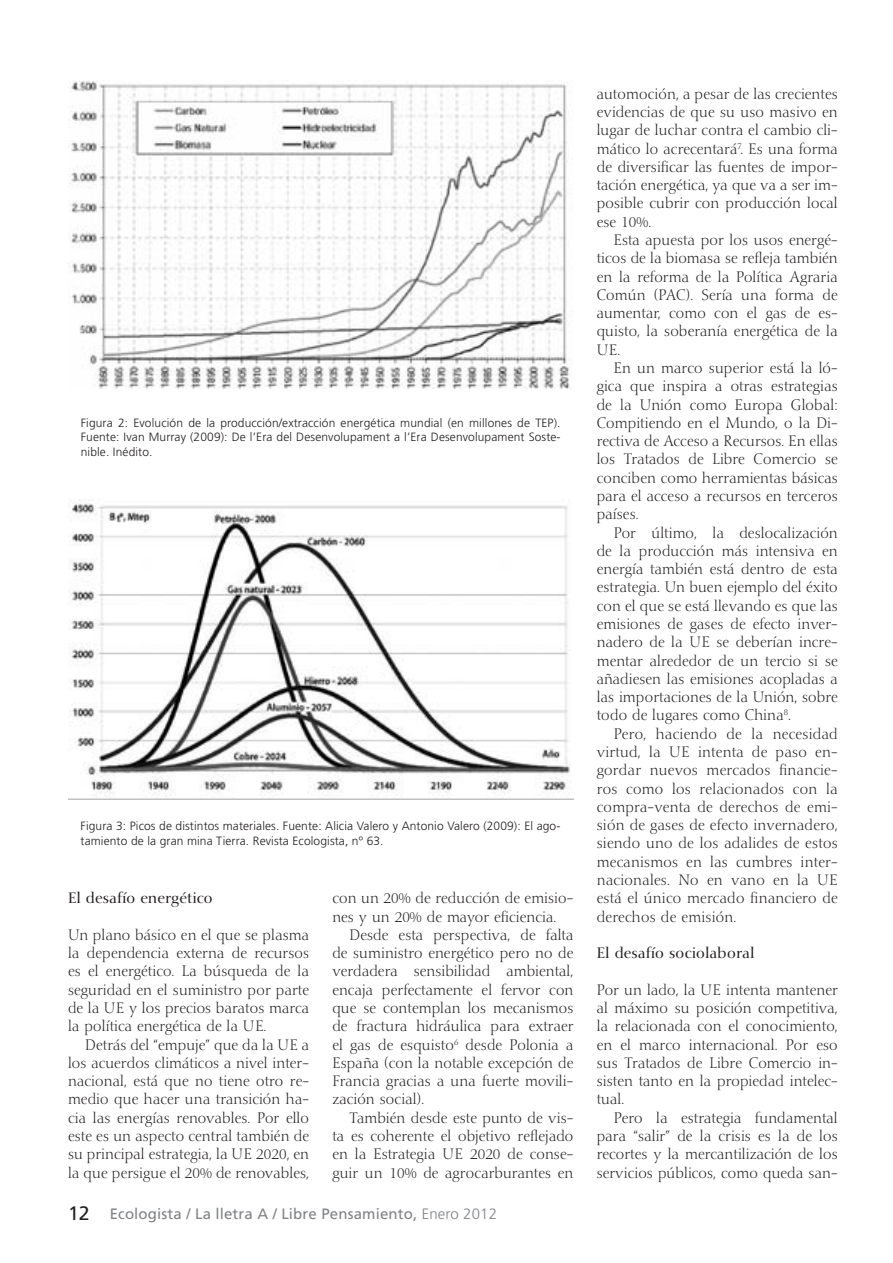
<style>
.page{position:relative;width:893px;height:1263px;background:#fff}
.page>*{position:absolute;margin:0;border:0;box-sizing:border-box;transform-origin:0 0}
.t1{font:300 15px/18.3px "Nofret";letter-spacing:.01em;color:#231f20;text-align:justify}
.t2{font:15px "Frutiger";letter-spacing:.01em;color:#808285}
.t3{font:15px "Nofret";letter-spacing:.01em;color:#231f20}
.t4{font:300 12px/14.4px "Frutiger";letter-spacing:.01em;color:#231f20}
.s1{font-size:19.5px;color:#231f20}
.s2{font-weight:300}
</style>
<div class="page">
<img style="left:68px;top:500px;width:505px;height:299px">
<img style="left:68px;top:81px;width:504px;height:307px">
<p class="t4" style="left:81px;top:415px;width:481px;text-align:justify">Figura 2: Evolución de la producción/extracción energética mundial (en millones de TEP).<br>Fuente: Ivan Murray (2009): De l’Era del Desenvolupament a l’Era Desenvolupament Soste&shy;nible. Inédito.</p>
<p class="t4" style="left:81px;top:819px;width:481px">Figura 3: Picos de distintos materiales. Fuente: Alicia Valero y Antonio Valero (2009): El ago&shy;tamiento de la gran mina Tierra. Revista Ecologista, nº 63.</p>
<p class="t3" style="left:68px;top:889px;width:146px">El desafío energético</p>
<p class="t1" style="left:68px;top:926px;width:242px">Un plano básico en el que se plasma la dependencia externa de recursos es el energético. La búsqueda de la seguridad en el suministro por parte de la UE y los precios baratos marca la política energética de la UE.</p>
<p class="t1" style="left:68px;top:1035px;width:242px;text-indent:17px">Detrás del “empuje” que da la UE a los acuerdos climáticos a nivel inter&shy;nacional, está que no tiene otro re&shy;medio que hacer una transición ha&shy;cia las energías renovables. Por ello este es un aspecto central también de su principal estrategia, la UE 2020, en la que persigue el 20% de renovables,</p>
<p class="t1" style="left:332px;top:889px;width:242px">con un 20% de reducción de emisio&shy;nes y un 20% de mayor eficiencia.</p>
<p class="t1" style="left:332px;top:926px;width:242px;text-indent:17px">Desde esta perspectiva, de falta de suministro energético pero no de verdadera sensibilidad ambiental, encaja perfectamente el fervor con que se contemplan los mecanismos de fractura hidráulica para extraer el gas de esquisto<sup>6</sup> desde Polonia a España (con la notable excepción de Francia gracias a una fuerte movili&shy;zación social).</p>
<p class="t1" style="left:332px;top:1108px;width:242px;text-indent:17px">También desde este punto de vis&shy;ta es coherente el objetivo reflejado en la Estrategia UE 2020 de conse&shy;guir un 10% de agrocarburantes en</p>
<p class="t2" style="left:68px;top:1205px;width:430px"><span class="s1">12</span> Ecologista / La lletra A / Libre Pensamiento, <span class="s2">Enero 2012</span></p>
<p class="t1" style="left:597px;top:85px;width:242px">automoción, a pesar de las crecientes evidencias de que su uso masivo en lugar de luchar contra el cambio cli&shy;mático lo acrecentará<sup>7</sup>. Es una forma de diversificar las fuentes de impor&shy;tación energética, ya que va a ser im&shy;posible cubrir con producción local ese 10%.</p>
<p class="t1" style="left:597px;top:231px;width:242px;text-indent:17px">Esta apuesta por los usos energé&shy;ticos de la biomasa se refleja también en la reforma de la Política Agraria Común (PAC). Sería una forma de aumentar, como con el gas de es&shy;quisto, la soberanía energética de la UE.</p>
<p class="t1" style="left:597px;top:359px;width:242px;text-indent:17px">En un marco superior está la ló&shy;gica que inspira a otras estrategias de la Unión como Europa Global:<br>Compitiendo en el Mundo, o la Di&shy;rectiva de Acceso a Recursos. En ellas los Tratados de Libre Comercio se conciben como herramientas básicas para el acceso a recursos en terceros países.</p>
<p class="t1" style="left:597px;top:523px;width:242px;text-indent:17px">Por último, la deslocalización de la producción más intensiva en energía también está dentro de esta estrategia. Un buen ejemplo del éxito con el que se está llevando es que las emisiones de gases de efecto inver&shy;nadero de la UE se deberían incre&shy;mentar alrededor de un tercio si se añadiesen las emisiones acopladas a las importaciones de la Unión, sobre todo de lugares como China<sup>8</sup>.</p>
<p class="t1" style="left:597px;top:724px;width:242px;text-indent:17px">Pero, haciendo de la necesidad virtud, la UE intenta de paso en&shy;gordar nuevos mercados financie&shy;ros como los relacionados con la compra-venta de derechos de emi&shy;sión de gases de efecto invernadero, siendo uno de los adalides de estos mecanismos en las cumbres inter&shy;nacionales. No en vano en la UE está el único mercado financiero de derechos de emisión.</p>
<p class="t3" style="left:597px;top:944px;width:159px">El desafío sociolaboral</p>
<p class="t1" style="left:597px;top:980px;width:242px">Por un lado, la UE intenta mantener al máximo su posición competitiva, la relacionada con el conocimiento, en el marco internacional. Por eso sus Tratados de Libre Comercio in&shy;sisten tanto en la propiedad intelec&shy;tual.</p>
<p class="t1" style="left:597px;top:1108px;width:242px;text-indent:17px">Pero la estrategia fundamental para “salir” de la crisis es la de los recortes y la mercantilización de los servicios públicos, como queda san-</p>
</div>
